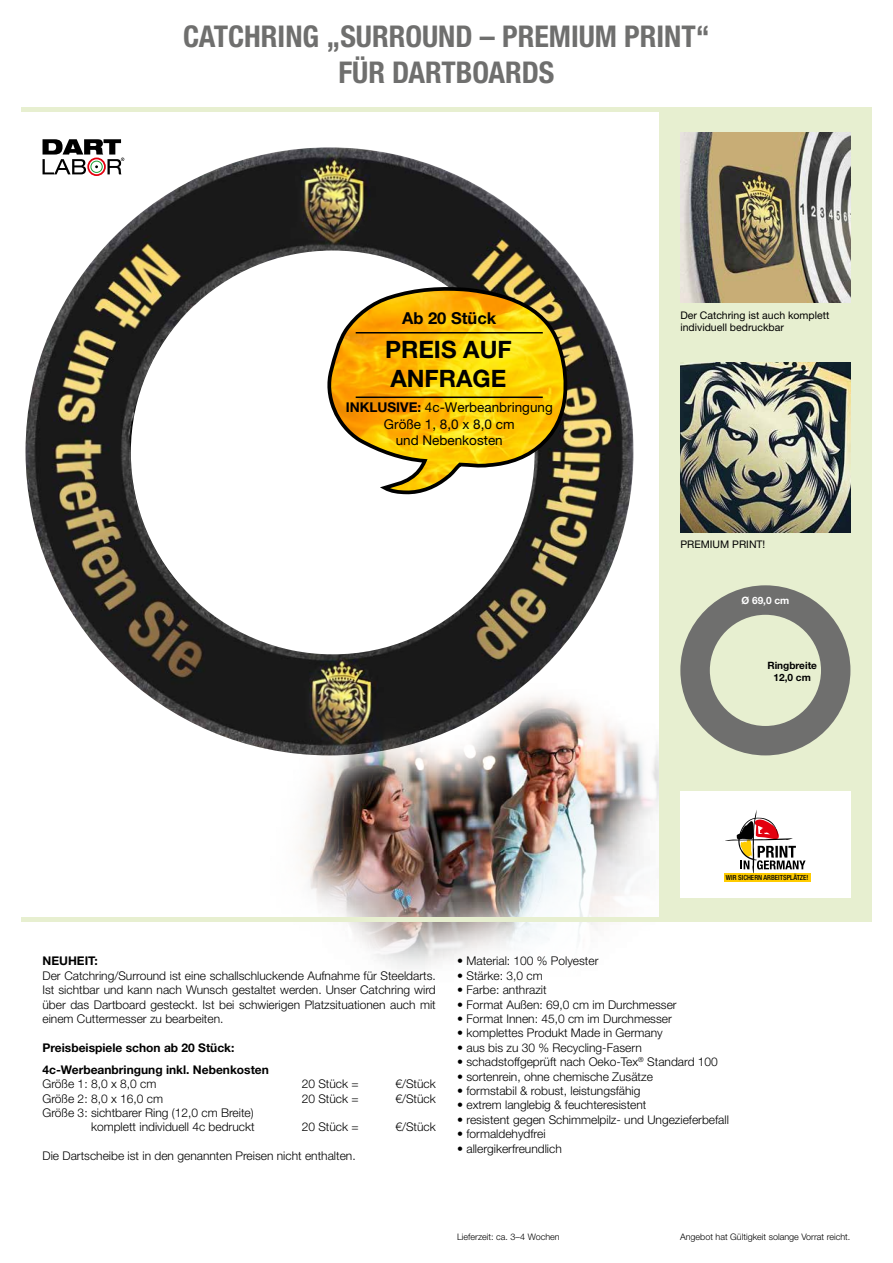
<style>
.page{position:relative;width:893px;height:1263px;background:#fff}
.page>*{position:absolute;margin:0;border:0;box-sizing:border-box;transform-origin:0 0}
.t1{font:700 condensed 30px/36px "Helvetica Neue LT Pro";color:#6f6f6e;text-align:center}
.t2{font:700 24px/28.8px "Helvetica Neue LT Pro";color:#000}
.t3{font:700 16.5px "Helvetica Neue LT Pro";color:#000}
.t4{font:13.5px/16.2px "Helvetica Neue LT Pro";color:#000;text-align:center}
.t5{font:300 12px/14.4px "Helvetica Neue LT Pro";color:#000;text-align:justify}
.t6{font:700 12px/21.9px "Helvetica Neue LT Pro";color:#000}
.t7{font:10.5px/12.6px "Helvetica Neue LT Pro";color:#000}
.t8{font:700 10.05px/12.1px "Helvetica Neue LT Pro";color:#000;text-align:center}
.t9{font:700 10.05px "Helvetica Neue LT Pro";color:#fff}
.t10{font:300 9px "Helvetica Neue LT Pro";color:#000}
.t11{font:500 condensed 7.05px "Helvetica Neue LT Pro";color:#000}
.s1{font-weight:700}
.s2{font-family:"Helvetica Neue LT Std"}
</style>
<div class="page">
<img style="left:26px;top:147px;width:608px;height:608px;border-radius:304px">
<img style="left:264px;top:677px;width:395px;height:292px">
<div style="left:659px;top:111px;width:213px;height:808px;background:#e7efd0"></div>
<div style="left:680px;top:791px;width:170px;height:107px;background:#fff"></div>
<svg style="left:725px;top:810px;width:81px;height:63px"></svg>
<div style="left:724px;top:873px;width:86px;height:8px;background:#fc0"></div>
<hr style="left:21px;top:918px;width:851px;height:4px;background:#e7efd0">
<hr style="left:21px;top:107px;width:851px;height:4px;background:#e7efd0">
<img style="left:680px;top:362px;width:170px;height:170px">
<svg style="left:680px;top:585px;width:170px;height:170px"></svg>
<img style="left:680px;top:132px;width:170px;height:171px">
<div style="left:131px;top:251px;width:404px;height:403px;background:#fff;border-radius:50%"></div>
<svg style="left:327px;top:287px;width:240px;height:209px"></svg>
<hr style="left:356px;top:332px;width:187px;height:1px;background:#000">
<hr style="left:356px;top:396px;width:187px;height:2px;background:#000">
<div style="left:87px;top:158px;width:19px;height:18px;border:2px solid #e3000f;border-radius:50%"></div>
<svg style="left:43px;top:139px;width:81px;height:35px"></svg>
<h1 class="t1" style="left:183px;top:18px;width:528px">CATCHRING „SURROUND – PREMIUM PRINT“<br>FÜR DARTBOARDS</h1>
<h3 class="t3" style="left:402px;top:308px;width:96px">Ab 20 Stück</h3>
<h2 class="t2" style="left:385px;top:334px;width:128px">PREIS AUF<br>ANFRAGE</h2>
<p class="t4" style="left:346px;top:399px;width:209px"><span class="s1">INKLUSIVE:</span> 4c-Werbeanbringung<br>Größe 1, 8,0 x 8,0 cm<br>und Nebenkosten</p>
<p class="t7" style="left:680px;top:308px;width:150px">Der Catchring ist auch komplett individuell bedruckbar</p>
<p class="t7" style="left:680px;top:538px;width:86px">PREMIUM PRINT!</p>
<p class="t9" style="left:741px;top:594px;width:49px">Ø 69,0 cm</p>
<p class="t8" style="left:767px;top:659px;width:51px">Ringbreite<br>12,0 cm</p>
<p class="t11" style="left:726px;top:873px;width:84px">WIR SICHERN ARBEITSPLÄTZE!</p>
<p class="t6" style="left:43px;top:950px;width:57px">NEUHEIT:</p>
<p class="t5" style="left:43px;top:968px;width:395px">Der Catchring/Surround ist eine schallschluckende Aufnahme für Steeldarts.<br>Ist sichtbar und kann nach Wunsch gestaltet werden. Unser Catchring wird über das Dartboard gesteckt. Ist bei schwierigen Platzsituationen auch mit einem Cuttermesser zu bearbeiten.</p>
<p class="t6" style="left:43px;top:1036px;width:228px">Preisbeispiele schon ab 20 Stück:<br>4c-Werbeanbringung inkl. Nebenkosten</p>
<p class="t5" style="left:43px;top:1076px;width:115px">Größe 1: 8,0 x 8,0 cm</p>
<p class="t5" style="left:302px;top:1076px;width:58px">20 Stück =</p>
<p class="t5" style="left:395px;top:1076px;width:42px"><span class="s2">€</span>/Stück</p>
<p class="t5" style="left:43px;top:1091px;width:122px">Größe 2: 8,0 x 16,0 cm</p>
<p class="t5" style="left:302px;top:1091px;width:58px">20 Stück =</p>
<p class="t5" style="left:395px;top:1091px;width:42px"><span class="s2">€</span>/Stück</p>
<p class="t5" style="left:43px;top:1105px;width:214px;text-align:right">Größe 3: sichtbarer Ring (12,0 cm Breite) komplett individuell 4c bedruckt</p>
<p class="t5" style="left:302px;top:1119px;width:58px">20 Stück =</p>
<p class="t5" style="left:395px;top:1119px;width:42px"><span class="s2">€</span>/Stück</p>
<p class="t5" style="left:43px;top:1148px;width:315px">Die Dartscheibe ist in den genannten Preisen nicht enthalten.</p>
<p class="t5" style="left:457px;top:954px;width:143px">• Material: 100 % Polyester</p>
<p class="t5" style="left:457px;top:968px;width:87px">• Stärke: 3,0 cm</p>
<p class="t5" style="left:457px;top:982px;width:91px">• Farbe: anthrazit</p>
<p class="t5" style="left:457px;top:997px;width:221px">• Format Außen: 69,0 cm im Durchmesser</p>
<p class="t5" style="left:457px;top:1011px;width:216px">• Format Innen: 45,0 cm im Durchmesser</p>
<p class="t5" style="left:457px;top:1026px;width:207px">• komplettes Produkt Made in Germany</p>
<p class="t5" style="left:457px;top:1040px;width:186px">• aus bis zu 30 % Recycling-Fasern</p>
<p class="t5" style="left:457px;top:1054px;width:262px">• schadstoffgeprüft nach Oeko-Tex<sup>®</sup> Standard 100</p>
<p class="t5" style="left:457px;top:1069px;width:197px">• sortenrein, ohne chemische Zusätze</p>
<p class="t5" style="left:457px;top:1083px;width:185px">• formstabil &amp; robust, leistungsfähig</p>
<p class="t5" style="left:457px;top:1098px;width:191px">• extrem langlebig &amp; feuchteresistent</p>
<p class="t5" style="left:457px;top:1112px;width:273px">• resistent gegen Schimmelpilz- und Ungezieferbefall</p>
<p class="t5" style="left:457px;top:1126px;width:90px">• formaldehydfrei</p>
<p class="t5" style="left:457px;top:1141px;width:106px">• allergikerfreundlich</p>
<p class="t10" style="left:457px;top:1231px;width:104px">Lieferzeit: ca. 3–4 Wochen</p>
<p class="t10" style="left:680px;top:1231px;width:172px">Angebot hat Gültigkeit solange Vorrat reicht.</p>
</div>
